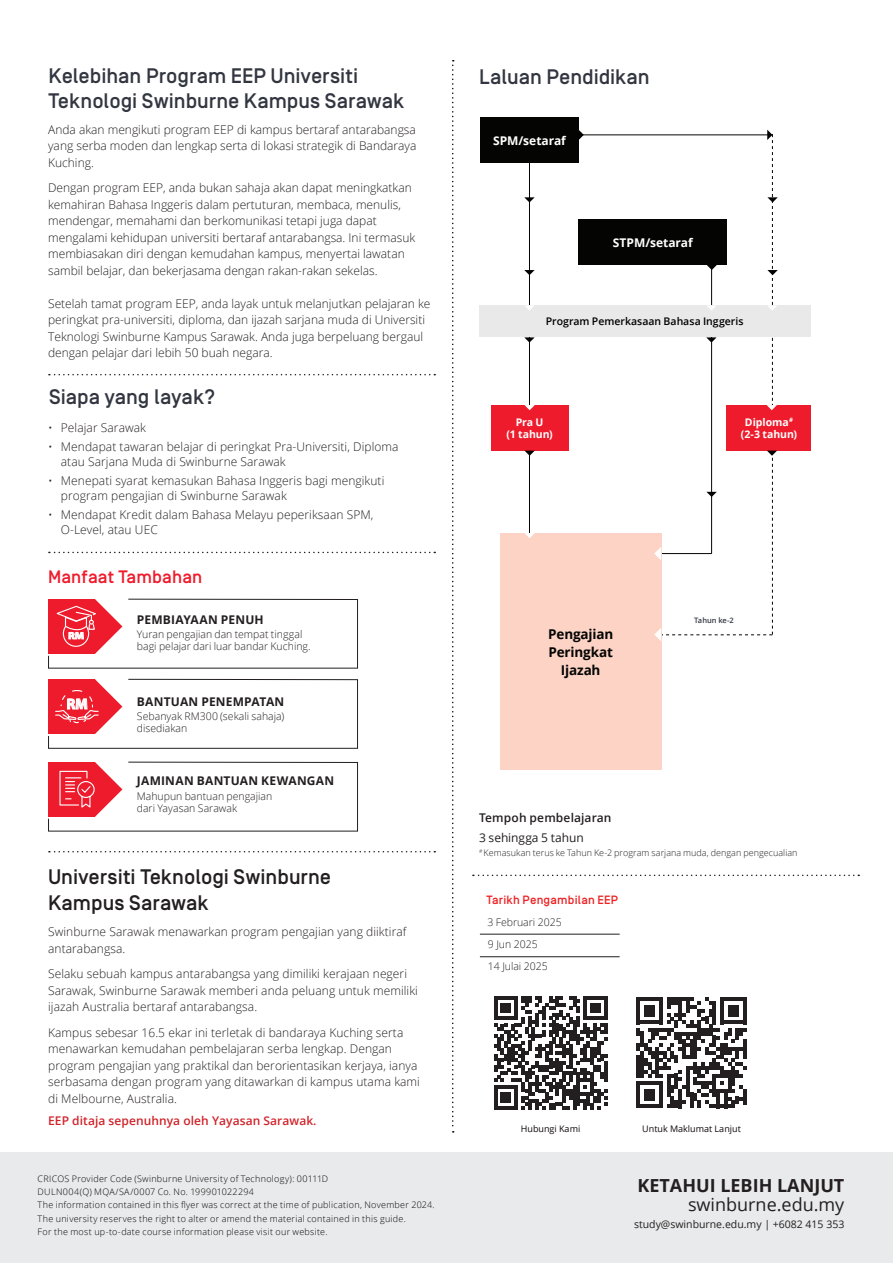
<style>
.page{position:relative;width:893px;height:1263px;background:#fff}
.page>*{position:absolute;margin:0;border:0;box-sizing:border-box;transform-origin:0 0}
.t1{font:500 21px/24.8px "Simplon Norm";color:#323640}
.t2{font:500 21px/26.2px "Simplon Norm";color:#231f20}
.t3{font:700 18px "Open Sans";color:#231f20}
.t4{font:18px "Open Sans";color:#231f20}
.t5{font:500 18px "Simplon Norm";letter-spacing:.005em;color:#ee1b2c}
.t6{font:700 15px "Myriad Pro";color:#fff}
.t7{font:700 13.5px/18px "Open Sans";letter-spacing:-.015em;color:#040503;text-align:center}
.t8{font:300 12px/16.5px "Open Sans";letter-spacing:.005em;color:#231f20}
.t9{font:700 12px "Open Sans";letter-spacing:.02em;color:#231f20}
.t10{font:600 12px "Open Sans";letter-spacing:.005em;color:#d1232a}
.t11{font:700 12px "Open Sans";color:#fff}
.t12{font:500 12px "Simplon Norm";letter-spacing:.02em;color:#ee2123}
.t13{font:600 12px "Open Sans";letter-spacing:.01em;color:#231f20}
.t14{font:12px "Open Sans";letter-spacing:-.005em;color:#231f20}
.t15{font:300 10.5px/12px "Open Sans";color:#231f20}
.t16{font:10.5px "Open Sans";color:#231f20}
.t17{font:600 10.5px "Open Sans";color:#000}
.t18{font:700 10.5px/12.6px "Open Sans";letter-spacing:-.005em;color:#fff;text-align:center}
.t19{font:700 9.6px "Myriad Pro";color:#fff;scale:1.14 1}
.t20{font:300 9px/13.2px "Open Sans";letter-spacing:.03em;color:#040503}
.t21{font:300 9px "Open Sans";letter-spacing:.005em;color:#231f20}
.t22{font:9px "Open Sans";color:#110a0c}
.t23{font:600 7.5px "Open Sans";color:#323640}
</style>
<div class="page">
<hr style="left:480px;top:934px;width:140px;height:1px;background:#231f20">
<hr style="left:480px;top:956px;width:140px;height:1px;background:#231f20">
<svg style="left:48px;top:598px;width:310px;height:71px"></svg>
<svg style="left:48px;top:678px;width:310px;height:71px"></svg>
<svg style="left:48px;top:761px;width:310px;height:71px"></svg>
<svg style="left:452px;top:60px;width:2px;height:1072px"></svg>
<div style="left:0;top:1152px;width:893px;height:111px;background:#e9eaeb"></div>
<svg style="left:494px;top:996px;width:113px;height:113px"></svg>
<svg style="left:636px;top:997px;width:111px;height:111px"></svg>
<hr style="left:743px;top:1089px;width:4px;height:15px;background:#231f20">
<svg style="left:49px;top:374px;width:386px;height:1px"></svg>
<svg style="left:49px;top:552px;width:386px;height:1px"></svg>
<svg style="left:49px;top:851px;width:386px;height:1px"></svg>
<svg style="left:473px;top:875px;width:386px;height:1px"></svg>
<hr style="left:529px;top:161px;width:1px;height:420px;background:#040503">
<hr style="left:546px;top:135px;width:226px;height:1px;background:#040503">
<div style="left:480px;top:117px;width:99px;height:46px;background:#040503"></div>
<div style="left:491px;top:405px;width:77px;height:46px;background:#ee1b2c"></div>
<div style="left:727px;top:405px;width:84px;height:46px;background:#ee1b2c"></div>
<div style="left:579px;top:219px;width:148px;height:46px;background:#040503"></div>
<div style="left:479px;top:305px;width:331px;height:32px;background:#e9e9e9"></div>
<svg style="left:524px;top:337px;width:11px;height:5px"></svg>
<svg style="left:525px;top:451px;width:10px;height:5px"></svg>
<svg style="left:524px;top:405px;width:11px;height:5px"></svg>
<div style="left:500px;top:533px;width:161px;height:237px;background:#fcd3c4"></div>
<svg style="left:525px;top:305px;width:9px;height:5px"></svg>
<svg style="left:524px;top:197px;width:11px;height:5px"></svg>
<svg style="left:524px;top:270px;width:11px;height:5px"></svg>
<svg style="left:579px;top:130px;width:5px;height:10px"></svg>
<svg style="left:630px;top:130px;width:148px;height:511px"></svg>
<svg style="left:525px;top:533px;width:10px;height:5px"></svg>
<h1 class="t1" style="left:49px;top:64px;width:357px">Kelebihan Program EEP Universiti<br>Teknologi Swinburne Kampus Sarawak</h1>
<p class="t8" style="left:48px;top:121px;width:370px;text-align:justify">Anda akan mengikuti program EEP di kampus bertaraf antarabangsa yang serba moden dan lengkap serta di lokasi strategik di Bandaraya Kuching.</p>
<p class="t8" style="left:48px;top:179px;width:369px">Dengan program EEP, anda bukan sahaja akan dapat meningkatkan kemahiran Bahasa Inggeris dalam pertuturan, membaca, menulis, mendengar, memahami dan berkomunikasi tetapi juga dapat mengalami kehidupan universiti bertaraf antarabangsa. Ini termasuk membiasakan diri dengan kemudahan kampus, menyertai lawatan sambil belajar, dan bekerjasama dengan rakan-rakan sekelas.</p>
<p class="t8" style="left:48px;top:295px;width:384px">Setelah tamat program EEP, anda layak untuk melanjutkan pelajaran ke peringkat pra-universiti, diploma, dan ijazah sarjana muda di Universiti Teknologi Swinburne Kampus Sarawak. Anda juga berpeluang bergaul dengan pelajar dari lebih 50 buah negara.</p>
<h1 class="t1" style="left:49px;top:385px;width:168px">Siapa yang layak?</h1>
<p class="t8" style="left:48px;top:419px;width:99px">• Pelajar Sarawak</p>
<p class="t8" style="left:61px;top:439px;width:339px;line-height:15px;text-indent:-13px">• Mendapat tawaran belajar di peringkat Pra-Universiti, Diploma atau Sarjana Muda di Swinburne Sarawak</p>
<p class="t8" style="left:61px;top:473px;width:325px;line-height:15px;text-indent:-13px">• Menepati syarat kemasukan Bahasa Inggeris bagi mengikuti program pengajian di Swinburne Sarawak</p>
<p class="t8" style="left:61px;top:507px;width:314px;line-height:15px;text-indent:-13px">• Mendapat Kredit dalam Bahasa Melayu peperiksaan SPM,<br>O-Level, atau UEC</p>
<h2 class="t5" style="left:48px;top:567px;width:156px">Manfaat Tambahan</h2>
<p class="t9" style="left:137px;top:611px;width:128px">PEMBIAYAAN PENUH</p>
<p class="t15" style="left:137px;top:628px;width:175px">Yuran pengajian dan tempat tinggal bagi pelajar dari luar bandar Kuching.</p>
<p class="t19" style="left:68px;top:629px;width:15px">RM</p>
<p class="t6" style="left:67px;top:694px;width:23px">RM</p>
<p class="t9" style="left:137px;top:693px;width:149px">BANTUAN PENEMPATAN</p>
<p class="t15" style="left:137px;top:710px;width:149px">Sebanyak RM300 (sekali sahaja) disediakan</p>
<p class="t9" style="left:137px;top:773px;width:199px">JAMINAN BANTUAN KEWANGAN</p>
<p class="t15" style="left:137px;top:789px;width:137px">Mahupun bantuan pengajian dari Yayasan Sarawak</p>
<h1 class="t2" style="left:48px;top:864px;width:284px">Universiti Teknologi Swinburne<br>Kampus Sarawak</h1>
<p class="t8" style="left:48px;top:923px;width:360px">Swinburne Sarawak menawarkan program pengajian yang diiktiraf antarabangsa.</p>
<p class="t8" style="left:48px;top:965px;width:371px">Selaku sebuah kampus antarabangsa yang dimiliki kerajaan negeri<br>Sarawak, Swinburne Sarawak memberi anda peluang untuk memiliki ijazah Australia bertaraf antarabangsa.</p>
<p class="t8" style="left:48px;top:1024px;width:373px">Kampus sebesar 16.5 ekar ini terletak di bandaraya Kuching serta menawarkan kemudahan pembelajaran serba lengkap. Dengan program pengajian yang praktikal dan berorientasikan kerjaya, ianya serbasama dengan program yang ditawarkan di kampus utama kami di Melbourne, Australia.</p>
<p class="t10" style="left:48px;top:1112px;width:270px">EEP ditaja sepenuhnya oleh Yayasan Sarawak.</p>
<p class="t20" style="left:38px;top:1172px;width:398px">CRICOS Provider Code (Swinburne University of Technology): 00111D<br>DULN004(Q) MQA/SA/0007 Co. No. 199901022294<br>The information contained in this flyer was correct at the time of publication, November 2024.<br>The university reserves the right to alter or amend the material contained in this guide.<br>For the most up-to-date course information please visit our website.</p>
<h1 class="t1" style="left:479px;top:66px;width:172px">Laluan Pendidikan</h1>
<p class="t11" style="left:493px;top:132px;width:74px">SPM/setaraf</p>
<p class="t11" style="left:613px;top:234px;width:81px">STPM/setaraf</p>
<p class="t17" style="left:546px;top:314px;width:199px">Program Pemerkasaan Bahasa Inggeris</p>
<p class="t18" style="left:506px;top:415px;width:48px">Pra U<br>(1 tahun)</p>
<p class="t18" style="left:741px;top:415px;width:58px">Diploma<sup># </sup>(2-3 tahun)</p>
<p class="t7" style="left:548px;top:624px;width:67px">Pengajian<br>Peringkat<br>Ijazah</p>
<p class="t23" style="left:694px;top:615px;width:41px">Tahun ke-2</p>
<p class="t13" style="left:479px;top:809px;width:134px">Tempoh pembelajaran</p>
<p class="t14" style="left:479px;top:829px;width:106px">3 sehingga 5 tahun</p>
<p class="t21" style="left:479px;top:846px;width:320px"><sup>#</sup> Kemasukan terus ke Tahun Ke-2 program sarjana muda, dengan pengecualian</p>
<p class="t12" style="left:486px;top:894px;width:133px">Tarikh Pengambilan EEP</p>
<p class="t15" style="left:487px;top:911px;width:76px;line-height:22px">3 Februari 2025<br>9 Jun 2025<br>14 Julai 2025</p>
<p class="t22" style="left:521px;top:1122px;width:61px">Hubungi Kami</p>
<p class="t22" style="left:642px;top:1122px;width:100px">Untuk Maklumat Lanjut</p>
<h2 class="t3" style="left:637px;top:1172px;width:208px">KETAHUI LEBIH LANJUT</h2>
<h2 class="t4" style="left:688px;top:1192px;width:158px">swinburne.edu.my</h2>
<p class="t16" style="left:634px;top:1216px;width:212px">study@swinburne.edu.my | +6082 415 353</p>
</div>
